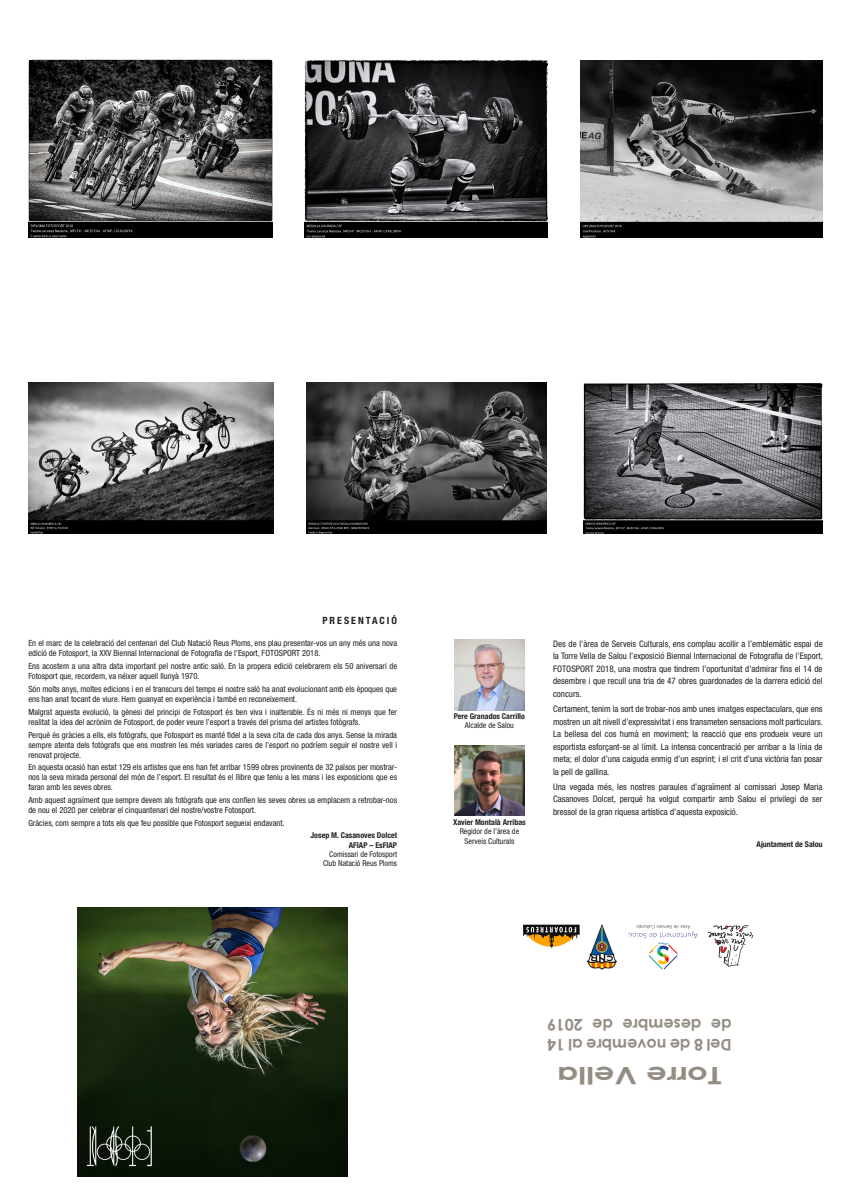
<style>
.page{position:relative;width:851px;height:1191px;background:#fff}
.page>*{position:absolute;margin:0;border:0;box-sizing:border-box;transform-origin:0 0}
.t1{font:700 24px "Century Gothic";color:#948d84;scale:1.34 1}
.t2{font:700 16px/19.2px "Century Gothic";color:#948d84}
.t3{font:700 condensed 10px "Helvetica Neue";letter-spacing:.2em;color:#231f20}
.t4{font:condensed 9px/12.5px "Helvetica Neue";color:#231f20;text-align:justify}
.t5{font:condensed 8.5px/10px "Helvetica Neue";color:#231f20}
.t6{font:700 condensed 8px "Helvetica Neue";color:#231f20}
.t7{font:condensed 8px "Helvetica Neue";color:#231f20}
</style>
<div class="page">
<img style="left:454px;top:745px;width:70px;height:71px">
<img style="left:454px;top:639px;width:70px;height:71px">
<svg style="left:707px;top:924px;width:46px;height:42px"></svg>
<img style="left:580px;top:61px;width:242px;height:177px">
<img style="left:304px;top:60px;width:243px;height:178px">
<img style="left:628px;top:925px;width:70px;height:45px">
<img style="left:78px;top:907px;width:269px;height:269px">
<img style="left:86px;top:1124px;width:68px;height:43px">
<img style="left:583px;top:382px;width:239px;height:151px">
<img style="left:306px;top:382px;width:240px;height:151px">
<img style="left:28px;top:382px;width:245px;height:151px">
<img style="left:28px;top:60px;width:244px;height:178px">
<img style="left:523px;top:924px;width:56px;height:25px">
<img style="left:587px;top:924px;width:29px;height:46px">
<p class="t3" style="left:322px;top:614px;width:76px">PRESENTACIÓ</p>
<p class="t5" style="left:28px;top:638px;width:370px">En el marc de la celebració del centenari del Club Natació Reus Ploms, ens plau presentar-vos un any més una nova edició de Fotosport, la XXV Biennal Internacional de Fotografia de l’Esport, FOTOSPORT 2018.</p>
<p class="t5" style="left:28px;top:661px;width:370px">Ens acostem a una altra data important pel nostre antic saló. En la propera edició celebrarem els 50 aniversari de<br>Fotosport que, recordem, va néixer aquell llunyà 1970.</p>
<p class="t5" style="left:28px;top:684px;width:370px">Són molts anys, moltes edicions i en el transcurs del temps el nostre saló ha anat evolucionant amb els èpoques que ens han anat tocant de viure. Hem guanyat en experiència i també en reconeixement.</p>
<p class="t5" style="left:28px;top:706px;width:370px">Malgrat aquesta evolució, la gènesi del principi de Fotosport és ben viva i inalterable. És ni més ni menys que fer realitat la idea del acrònim de Fotosport, de poder veure l’esport a través del prisma del artistes fotògrafs.</p>
<p class="t5" style="left:28px;top:729px;width:370px;text-align:justify">Perquè és gràcies a ells, els fotògrafs, que Fotosport es manté fidel a la seva cita de cada dos anys. Sense la mirada sempre atenta dels fotògrafs que ens mostren les més variades cares de l’esport no podríem seguir el nostre vell i renovat projecte.</p>
<p class="t5" style="left:28px;top:762px;width:370px;text-align:justify">En aquesta ocasió han estat 129 els artistes que ens han fet arribar 1599 obres provinents de 32 països per mostrar&shy;nos la seva mirada personal del món de l’esport. El resultat és el llibre que teniu a les mans i les exposicions que es faran amb les seves obres.</p>
<p class="t5" style="left:28px;top:795px;width:370px">Amb aquest agraïment que sempre devem als fotògrafs que ens confien les seves obres us emplacem a retrobar-nos de nou el 2020 per celebrar el cinquantenari del nostre/vostre Fotosport.</p>
<p class="t5" style="left:28px;top:818px;width:258px">Gràcies, com sempre a tots els que feu possible que Fotosport segueixi endavant.</p>
<p class="t6" style="left:310px;top:830px;width:88px">Josep M. Casanoves Dolcet</p>
<p class="t6" style="left:348px;top:840px;width:50px">AFIAP – EsFIAP</p>
<p class="t7" style="left:329px;top:849px;width:69px">Comissari de Fotosport</p>
<p class="t7" style="left:323px;top:859px;width:75px">Club Natació Reus Ploms</p>
<p class="t6" style="left:454px;top:711px;width:73px">Pere Granados Carrillo</p>
<p class="t7" style="left:465px;top:721px;width:51px">Alcalde de Salou</p>
<p class="t6" style="left:453px;top:817px;width:74px">Xavier Montalà Arribas</p>
<p class="t7" style="left:459px;top:827px;width:61px">Regidor de l’àrea de</p>
<p class="t7" style="left:464px;top:836px;width:51px">Serveis Culturals</p>
<p class="t4" style="left:553px;top:637px;width:271px">Des de l’àrea de Serveis Culturals, ens complau acollir a l’emblemàtic espai de la Torre Vella de Salou l’exposició Biennal Internacional de Fotografia de l’Esport, FOTOSPORT 2018, una mostra que tindrem l’oportunitat d’admirar fins el 14 de desembre i que recull una tria de 47 obres guardonades de la darrera edició del concurs.</p>
<p class="t4" style="left:553px;top:702px;width:271px">Certament, tenim la sort de trobar-nos amb unes imatges espectaculars, que ens mostren un alt nivell d’expressivitat i ens transmeten sensacions molt particulars.<br>La bellesa del cos humà en moviment; la reacció que ens produeix veure un esportista esforçant-se al límit. La intensa concentració per arribar a la línia de meta; el dolor d’una caiguda enmig d’un esprint; i el crit d’una victòria fan posar la pell de gallina.</p>
<p class="t4" style="left:553px;top:780px;width:271px">Una vegada més, les nostres paraules d’agraïment al comissari Josep Maria Casanoves Dolcet, perquè ha volgut compartir amb Salou el privilegi de ser bressol de la gran riquesa artística d’aquesta exposició.</p>
<p class="t6" style="left:756px;top:839px;width:68px">Ajuntament de Salou</p>
<p class="t2" style="left:731px;top:1054px;width:186px;rotate:-180deg">Del 8 de novembre al 14 de desembre de 2019</p>
<p class="t1" style="left:721px;top:1093px;width:124px;rotate:-180deg">Torre Vella</p>
</div>
